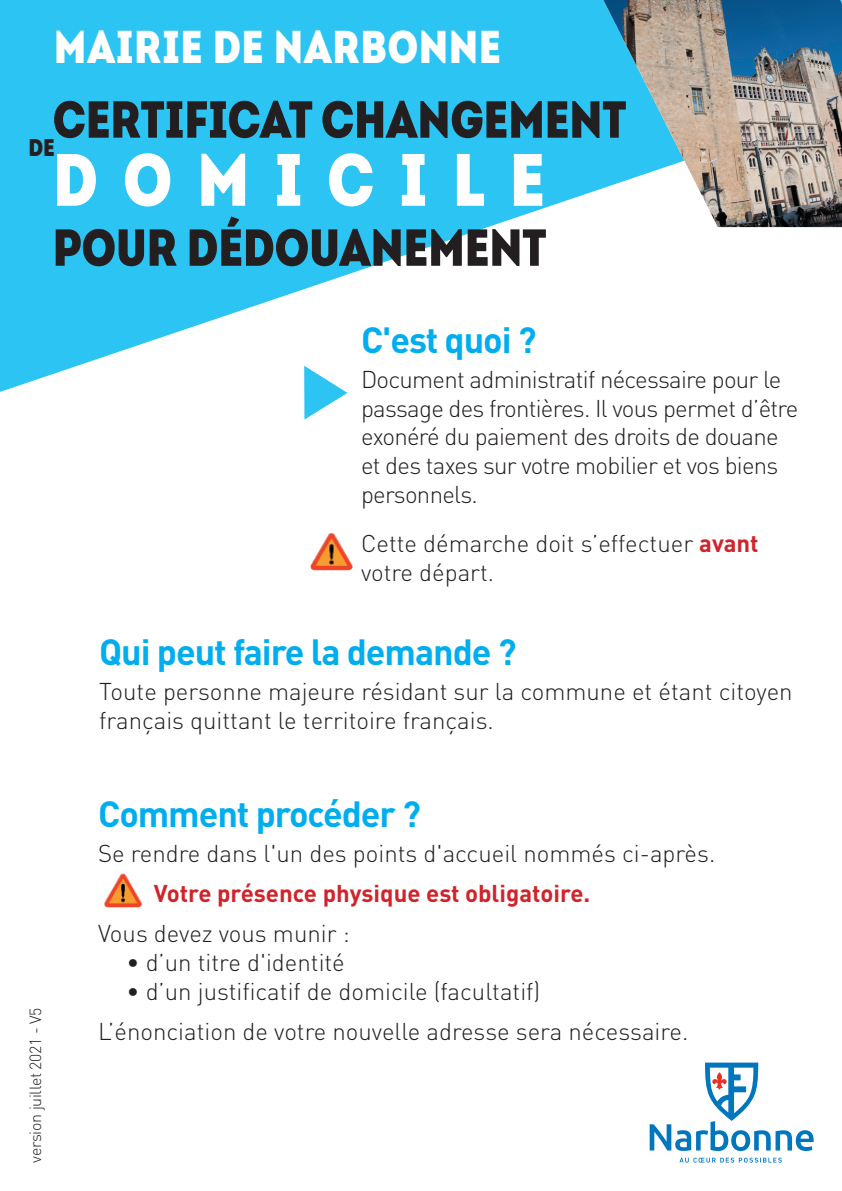
<style>
.page{position:relative;width:842px;height:1191px;background:#fff}
.page>*{position:absolute;margin:0;border:0;box-sizing:border-box;transform-origin:0 0}
.t1{font:74px "Intro Cond Black Free";letter-spacing:.33em;color:#fff}
.t2{font:52px "Intro Cond Black Free";letter-spacing:-.01em;color:#231f20}
.t3{font:46px "Intro Cond Black Free";letter-spacing:.01em;color:#fff}
.t4{font:700 36px "DIN";letter-spacing:-.03em;color:#00aeef}
.t5{font:24.2px "Intro Cond Black Free";color:#231f20}
.t6{font:300 24px/28.8px "DIN Pro";color:#231f20}
.t7{font:300 24px/28.8px "DIN Pro";letter-spacing:-.03em;color:#231f20}
.t8{font:700 24px "DIN Pro";color:#d1232a}
.t9{font:300 16px "DIN";letter-spacing:-.02em;color:#231f20}
.s1{font-weight:700;color:#d1232a}
</style>
<div class="page">
<svg style="left:0;top:0;width:842px;height:393px;fill:#2bc4f3"></svg>
<img style="left:603px;top:0;width:239px;height:227px">
<svg style="left:304px;top:366px;width:43px;height:53px"></svg>
<img style="left:310px;top:533px;width:43px;height:38px">
<svg style="left:679px;top:1157px;width:103px;height:5px"></svg>
<svg style="left:650px;top:1062px;width:164px;height:89px"></svg>
<img style="left:103px;top:873px;width:40px;height:34px">
<h3 class="t3" style="left:54px;top:15px;width:449px">MAIRIE DE NARBONNE</h3>
<h2 class="t2" style="left:53px;top:84px;width:576px">CERTIFICAT CHANGEMENT</h2>
<h1 class="t1" style="left:53px;top:129px;width:494px">DOMICILE</h1>
<h2 class="t2" style="left:53px;top:212px;width:496px">POUR DÉDOUANEMENT</h2>
<p class="t5" style="left:28px;top:131px;width:28px">DE</p>
<h3 class="t4" style="left:361px;top:317px;width:177px">C'est quoi ?</h3>
<p class="t7" style="left:361px;top:363px;width:439px">Document administratif nécessaire pour le passage des frontières. Il vous permet d’être exonéré du paiement des droits de douane et des taxes sur votre mobilier et vos biens personnels.</p>
<p class="t6" style="left:361px;top:527px;width:399px">Cette démarche doit s’effectuer <span class="s1">avant </span>votre départ.</p>
<p class="t9" style="left:26px;top:1162px;width:156px;rotate:-90deg">version juillet 2021 - V5</p>
<h3 class="t4" style="left:99px;top:629px;width:419px">Qui peut faire la demande ?</h3>
<p class="t6" style="left:99px;top:676px;width:695px">Toute personne majeure résidant sur la commune et étant citoyen français quittant le territoire français.</p>
<h3 class="t4" style="left:98px;top:790px;width:324px">Comment procéder ?</h3>
<p class="t6" style="left:98px;top:837px;width:619px">Se rendre dans l'un des points d'accueil nommés ci-après.</p>
<p class="t8" style="left:154px;top:877px;width:438px">Votre présence physique est obligatoire.</p>
<p class="t6" style="left:98px;top:918px;width:253px">Vous devez vous munir :</p>
<p class="t6" style="left:126px;top:946px;width:220px">• d’un titre d'identité</p>
<p class="t6" style="left:98px;top:970px;width:592px;line-height:40.2px;text-indent:28px">• d’un justificatif de domicile (facultatif)<br>L’énonciation de votre nouvelle adresse sera nécessaire.</p>
</div>
